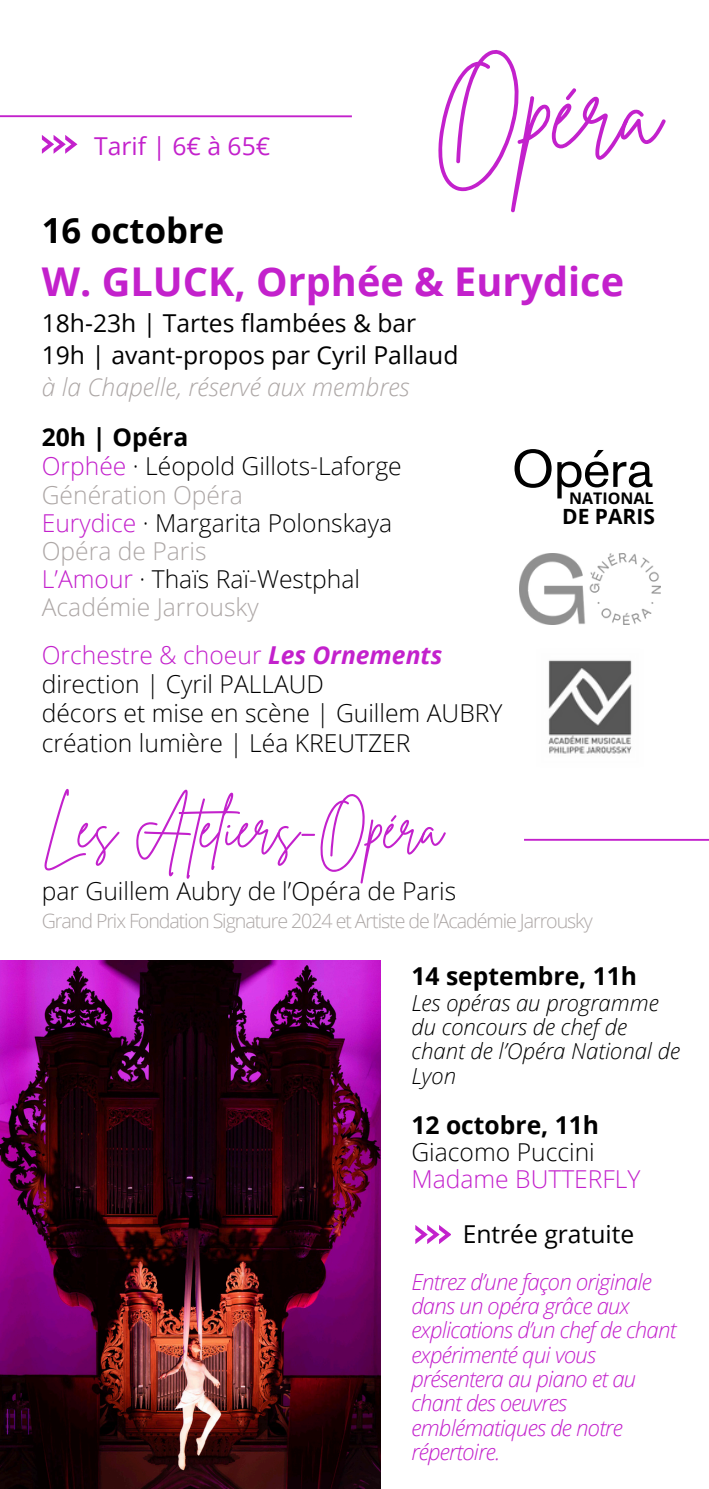
<style>
.page{position:relative;width:709px;height:1489px;background:#fff}
.page>*{position:absolute;margin:0;border:0;box-sizing:border-box;transform-origin:0 0}
.t1{font:99.25px "Brittany Signature";color:#c321cc}
.t2{font:64.75px "Anu Parp LT Thai";color:#000}
.t3{font:54.75px "Brittany Signature";color:#c321cc}
.t4{font:700 39.75px "Open Sans";color:#c321cc}
.t5{font:700 34.75px "Open Sans";color:#000}
.t6{font:300 24.75px/28.2px "Open Sans";color:#000}
.t7{font:24.75px/31.8px "Open Sans";color:#000}
.t8{font:300 24.75px/27.2px "Open Sans";color:#c321cc}
.t9{font:700 24.75px "Open Sans";color:#000}
.t10{font:24.75px "Open Sans";color:#c321cc}
.t11{font:italic 300 22.25px/24.2px "Open Sans";letter-spacing:-.035em;color:#c321cc}
.t12{font:italic 300 22.25px/24.2px "Open Sans";color:#000}
.t13{font:700 21px "Open Sans";color:#000}
.t14{font:300 19.75px "Open Sans";letter-spacing:-.055em;color:#ada7a6}
.t15{font:700 16px "Open Sans";color:#000}
.s1{font-weight:300;font-style:italic;color:#ada7a6}
.s2{font-weight:700}
.s3{color:#c321cc}
.s4{color:#ada7a6}
.s5{font-weight:700;font-style:italic;color:#c321cc}
.s6{font-weight:700;color:#000}
.s7{color:#000}
</style>
<div class="page">
<img style="left:0;top:961px;width:381px;height:528px">
<svg style="left:42px;top:135px;width:35px;height:19px"></svg>
<hr style="left:0;top:115px;width:352px;height:2px;background:#c321cc">
<hr style="left:524px;top:839px;width:185px;height:2px;background:#c321cc">
<svg style="left:415px;top:1225px;width:36px;height:18px"></svg>
<img style="left:519px;top:553px;width:141px;height:71px">
<img style="left:548px;top:660px;width:84px;height:94px">
<p class="t10" style="left:94px;top:128px;width:178px">Tarif | 6€ à 65€</p>
<h5 class="t1" style="left:433px;top:47px;width:228px">Opéra</h5>
<h3 class="t5" style="left:42px;top:206px;width:184px">16 octobre</h3>
<h3 class="t4" style="left:42px;top:253px;width:584px">W. GLUCK, Orphée &amp; Eurydice</h3>
<h3 class="t7" style="left:42px;top:307px;width:418px">18h-23h | Tartes flambées &amp; bar<br>19h | avant-propos par Cyril Pallaud <span class="s1">à la Chapelle, réservé aux membres</span></h3>
<h1 class="t6" style="left:42px;top:422px;width:361px"><span class="s2">20h | Opéra<br></span><span class="s3">Orphée</span> · Léopold Gillots-Laforge<br><span class="s4">Génération Opéra<br></span><span class="s3">Eurydice</span> · Margarita Polonskaya<br><span class="s4">Opéra de Paris<br></span><span class="s3">L’Amour</span> · Thaïs Raï-Westphal<br><span class="s4">Académie Jarrousky</span></h1>
<h3 class="t6" style="left:42px;top:639px;width:462px;line-height:29.2px"><span class="s3">Orchestre &amp; choeur</span> <span class="s5">Les Ornements </span>direction | Cyril PALLAUD<br>décors et mise en scène | Guillem AUBRY création lumière | Léa KREUTZER</h3>
<h3 class="t3" style="left:42px;top:792px;width:402px">Les Ateliers-Opéra</h3>
<h3 class="t6" style="left:42px;top:876px;width:416px">par Guillem Aubry de l’Opéra de Paris</h3>
<h3 class="t14" style="left:42px;top:907px;width:552px">Grand Prix Fondation Signature 2024 et Artiste de l’Académie Jarrousky</h3>
<h3 class="t9" style="left:411px;top:959px;width:227px">14 septembre, 11h</h3>
<h3 class="t12" style="left:411px;top:990px;width:270px">Les opéras au programme du concours de chef de chant de l’Opéra National de<br>Lyon</h3>
<h2 class="t8" style="left:411px;top:1110px;width:231px"><span class="s6">12 octobre, 11h<br></span><span class="s7">Giacomo Puccini<br></span>Madame BUTTERFLY</h2>
<p class="t7" style="left:463px;top:1217px;width:173px">Entrée gratuite</p>
<p class="t11" style="left:411px;top:1269px;width:266px">Entrez d’une façon originale dans un opéra grâce aux explications d’un chef de chant expérimenté qui vous présentera au piano et au chant des oeuvres emblématiques de notre répertoire.</p>
<h4 class="t2" style="left:512px;top:441px;width:143px">Opéra</h4>
<h3 class="t15" style="left:569px;top:487px;width:86px">NATIONAL</h3>
<h3 class="t13" style="left:562px;top:502px;width:94px">DE PARIS</h3>
</div>
